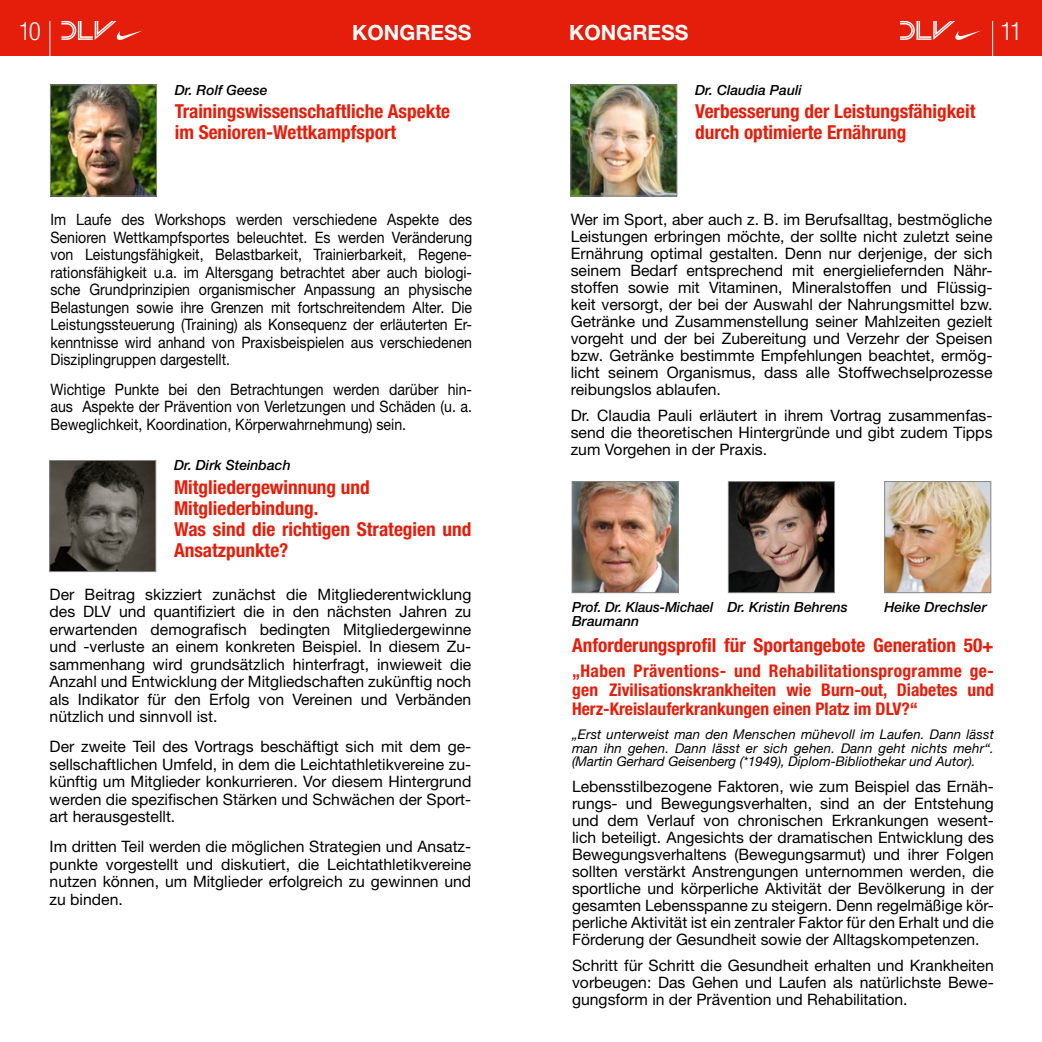
<style>
.page{position:relative;width:1042px;height:1042px;background:#fff}
.page>*{position:absolute;margin:0;border:0;box-sizing:border-box;transform-origin:0 0}
.t1{font:300 condensed 25.2px "Helvetica Neue LT Pro";color:#fff}
.t2{font:700 21px "Helvetica Neue LT Pro";color:#fff}
.t3{font:700 condensed 19.25px/21px "Helvetica Neue LT Pro";color:#e41e0a}
.t4{font:700 condensed 17.5px/19.2px "Helvetica Neue LT Pro";color:#e41e0a;text-align:justify}
.t5{font:15.75px/17px "Helvetica Neue LT Pro";color:#000;text-align:justify}
.t6{font:15.75px/17.5px "Helvetica Neue LT Pro";color:#000;text-align:justify;scale:.9 1}
.t7{font:italic 500 14px/14px "Helvetica Neue LT Pro";color:#000}
.t8{font:italic 13.3px/13.7px "Helvetica Neue";color:#000;text-align:justify}
</style>
<div class="page">
<div style="left:521px;top:0;width:521px;height:56px;background:#e41e0a"></div>
<svg style="left:900px;top:21px;width:81px;height:19px"></svg>
<div style="left:0;top:0;width:521px;height:56px;background:#e41e0a"></div>
<svg style="left:61px;top:21px;width:82px;height:19px"></svg>
<hr style="left:50px;top:21px;width:1px;height:36px;background:#fff">
<hr style="left:992px;top:21px;width:1px;height:36px;background:#fff">
<img style="left:51px;top:462px;width:103px;height:108px">
<div style="left:49px;top:460px;width:107px;height:112px;border:1px solid #868786"></div>
<img style="left:572px;top:87px;width:103px;height:107px">
<div style="left:570px;top:85px;width:107px;height:111px;border:1px solid #868786"></div>
<img style="left:730px;top:483px;width:103px;height:108px">
<div style="left:728px;top:481px;width:107px;height:112px;border:1px solid #868786"></div>
<img style="left:574px;top:483px;width:102px;height:108px">
<div style="left:572px;top:481px;width:106px;height:112px;border:1px solid #868786"></div>
<img style="left:886px;top:483px;width:103px;height:108px">
<div style="left:884px;top:481px;width:107px;height:112px;border:1px solid #868786"></div>
<img style="left:52px;top:87px;width:103px;height:107px">
<div style="left:50px;top:85px;width:107px;height:111px;border:1px solid #868786"></div>
<h1 class="t1" style="left:19px;top:17px;width:23px">10</h1>
<h2 class="t2" style="left:352px;top:19px;width:121px">KONGRESS</h2>
<h2 class="t2" style="left:569px;top:19px;width:121px">KONGRESS</h2>
<h1 class="t1" style="left:1000px;top:17px;width:23px">11</h1>
<p class="t7" style="left:175px;top:83px;width:94px">Dr. Rolf Geese</p>
<p class="t3" style="left:175px;top:101px;width:277px">Trainingswissenschaftliche Aspekte im Senioren-Wettkampfsport</p>
<p class="t6" style="left:50px;top:210px;width:470px">Im Laufe des Workshops werden verschiedene Aspekte des Senioren Wettkampfsportes beleuchtet. Es werden Veränderung von Leistungsfähigkeit, Belastbarkeit, Trainierbarkeit, Regene&shy;rationsfähigkeit u.a. im Altersgang betrachtet aber auch biologi&shy;sche Grundprinzipien organismischer Anpassung an physische Belastungen sowie ihre Grenzen mit fortschreitendem Alter. Die Leistungssteuerung (Training) als Konsequenz der erläuterten Er&shy;kenntnisse wird anhand von Praxisbeispielen aus verschiedenen Disziplingruppen dargestellt.</p>
<p class="t6" style="left:50px;top:380px;width:470px">Wichtige Punkte bei den Betrachtungen werden darüber hin&shy;aus Aspekte der Prävention von Verletzungen und Schäden (u. a.<br>Beweglichkeit, Koordination, Körperwahrnehmung) sein.</p>
<p class="t7" style="left:174px;top:458px;width:118px">Dr. Dirk Steinbach</p>
<p class="t3" style="left:174px;top:477px;width:299px">Mitgliedergewinnung und<br>Mitgliederbindung.<br>Was sind die richtigen Strategien und<br>Ansatzpunkte?</p>
<p class="t5" style="left:50px;top:585px;width:423px;line-height:17.5px">Der Beitrag skizziert zunächst die Mitgliederentwicklung des DLV und quantifiziert die in den nächsten Jahren zu erwartenden demografisch bedingten Mitgliedergewinne und -verluste an einem konkreten Beispiel. In diesem Zu&shy;sammenhang wird grundsätzlich hinterfragt, inwieweit die Anzahl und Entwicklung der Mitgliedschaften zukünftig noch als Indikator für den Erfolg von Vereinen und Verbänden nützlich und sinnvoll ist.</p>
<p class="t5" style="left:50px;top:737px;width:423px;line-height:17.5px">Der zweite Teil des Vortrags beschäftigt sich mit dem ge&shy;sellschaftlichen Umfeld, in dem die Leichtathletikvereine zu&shy;künftig um Mitglieder konkurrieren. Vor diesem Hintergrund werden die spezifischen Stärken und Schwächen der Sport&shy;art herausgestellt.</p>
<p class="t5" style="left:50px;top:837px;width:423px;line-height:17.5px">Im dritten Teil werden die möglichen Strategien und Ansatz&shy;punkte vorgestellt und diskutiert, die Leichtathletikvereine nutzen können, um Mitglieder erfolgreich zu gewinnen und zu binden.</p>
<p class="t7" style="left:695px;top:83px;width:108px">Dr. Claudia Pauli</p>
<p class="t3" style="left:695px;top:101px;width:282px">Verbesserung der Leistungsfähigkeit durch optimierte Ernährung</p>
<p class="t5" style="left:571px;top:210px;width:423px">Wer im Sport, aber auch z. B. im Berufsalltag, bestmögliche Leistungen erbringen möchte, der sollte nicht zuletzt seine Ernährung optimal gestalten. Denn nur derjenige, der sich seinem Bedarf entsprechend mit energieliefernden Nähr&shy;stoffen sowie mit Vitaminen, Mineralstoffen und Flüssig&shy;keit versorgt, der bei der Auswahl der Nahrungsmittel bzw.<br>Getränke und Zusammenstellung seiner Mahlzeiten gezielt vorgeht und der bei Zubereitung und Verzehr der Speisen bzw. Getränke bestimmte Empfehlungen beachtet, ermög&shy;licht seinem Organismus, dass alle Stoffwechselprozesse reibungslos ablaufen.</p>
<p class="t5" style="left:571px;top:406px;width:423px">Dr. Claudia Pauli erläutert in ihrem Vortrag zusammenfas&shy;send die theoretischen Hintergründe und gibt zudem Tipps zum Vorgehen in der Praxis.</p>
<p class="t7" style="left:572px;top:600px;width:277px">Prof. Dr. Klaus-Michael Dr. Kristin Behrens<br>Braumann</p>
<p class="t7" style="left:884px;top:600px;width:104px">Heike Drechsler</p>
<p class="t3" style="left:572px;top:635px;width:423px">Anforderungsprofil für Sportangebote Generation 50+</p>
<p class="t4" style="left:572px;top:661px;width:423px">„Haben Präventions- und Rehabilitationsprogramme ge&shy;gen Zivilisationskrankheiten wie Burn-out, Diabetes und Herz-Kreislauferkrankungen einen Platz im DLV?“</p>
<p class="t8" style="left:572px;top:728px;width:423px">„Erst unterweist man den Menschen mühevoll im Laufen. Dann lässt man ihn gehen. Dann lässt er sich gehen. Dann geht nichts mehr“. (Martin Gerhard Geisenberg (*1949), Diplom-Bibliothekar und Autor).</p>
<p class="t5" style="left:572px;top:777px;width:423px">Lebensstilbezogene Faktoren, wie zum Beispiel das Ernäh&shy;rungs- und Bewegungsverhalten, sind an der Entstehung und dem Verlauf von chronischen Erkrankungen wesent&shy;lich beteiligt. Angesichts der dramatischen Entwicklung des Bewegungsverhaltens (Bewegungsarmut) und ihrer Folgen sollten verstärkt Anstrengungen unternommen werden, die sportliche und körperliche Aktivität der Bevölkerung in der gesamten Lebensspanne zu steigern. Denn regelmäßige kör&shy;perliche Aktivität ist ein zentraler Faktor für den Erhalt und die Förderung der Gesundheit sowie der Alltagskompetenzen.</p>
<p class="t5" style="left:572px;top:957px;width:423px">Schritt für Schritt die Gesundheit erhalten und Krankheiten vorbeugen: Das Gehen und Laufen als natürlichste Bewe&shy;gungsform in der Prävention und Rehabilitation.</p>
</div>
